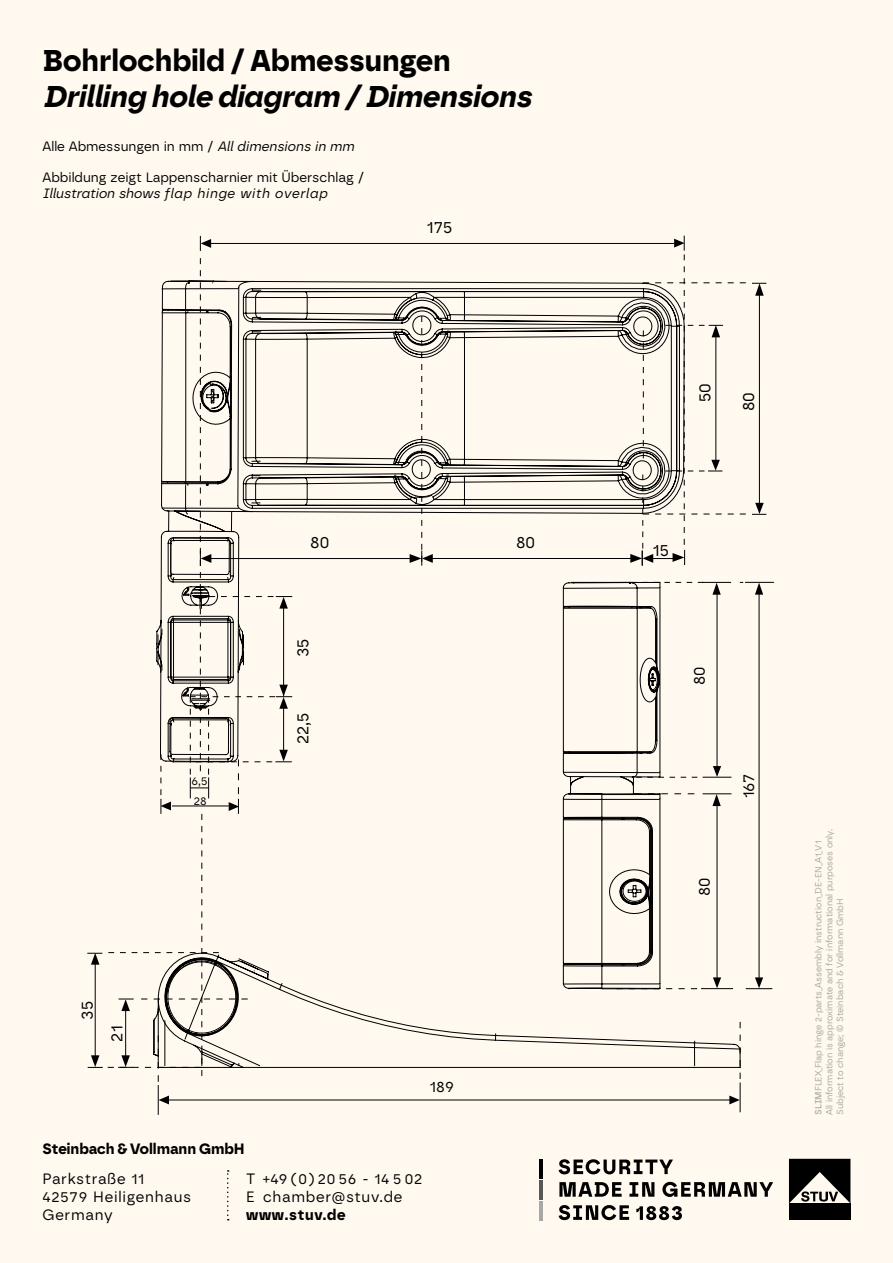
<style>
.page{position:relative;width:893px;height:1263px;background:#fff9ef}
.page>*{position:absolute;margin:0;border:0;box-sizing:border-box;transform-origin:0 0}
.t1{font:italic 700 30px "Borna";color:#000}
.t2{font:700 30px "Borna";color:#000}
.t3{font:16.8px "Borna";color:#000}
.t4{font:16.2px "Borna";color:#000}
.t5{font:15.45px "Borna";color:#000}
.t6{font:15px/18px "Borna";letter-spacing:.05em;color:#000}
.t7{font:700 15px "Borna";color:#000}
.t8{font:700 15px "Borna";letter-spacing:.05em;color:#000}
.t9{font:13.5px "Borna";color:#000}
.t10{font:italic 13.5px "Borna";letter-spacing:.025em;color:#000}
.t11{font:11.55px/20.2px "Borna";color:#000}
.t12{font:9px/10.8px "Borna";color:#a8a7a0}
.s1{font-style:italic}
.s2{font-weight:500}
</style>
<div class="page">
<svg style="left:227px;top:1170px;width:2px;height:50px"></svg>
<svg style="left:559px;top:1159px;width:114px;height:15px"></svg>
<svg style="left:559px;top:1182px;width:63px;height:15px"></svg>
<svg style="left:629px;top:1182px;width:25px;height:15px"></svg>
<svg style="left:662px;top:1182px;width:111px;height:15px"></svg>
<svg style="left:559px;top:1205px;width:70px;height:15px"></svg>
<svg style="left:636px;top:1206px;width:46px;height:14px"></svg>
<hr style="left:539px;top:1159px;width:3px;height:19px;background:#000">
<hr style="left:539px;top:1180px;width:3px;height:19px;background:#575756">
<hr style="left:539px;top:1201px;width:3px;height:19px;background:#a8a8a7">
<div style="left:789px;top:1203px;width:61px;height:17px;background:#000"></div>
<svg style="left:789px;top:1159px;width:61px;height:44px"></svg>
<div style="left:292px;top:952px;width:449px;height:114px;background:#fff9ef"></div>
<hr style="left:158px;top:1085px;width:1px;height:30px;background:#000">
<hr style="left:166px;top:1099px;width:567px;height:1px;background:#000">
<svg style="left:159px;top:1095px;width:10px;height:9px"></svg>
<svg style="left:729px;top:1095px;width:11px;height:9px"></svg>
<hr style="left:740px;top:1082px;width:1px;height:30px;background:#000">
<svg style="left:740px;top:1022px;width:1px;height:57px"></svg>
<hr style="left:701px;top:988px;width:32px;height:1px;background:#000">
<hr style="left:759px;top:589px;width:1px;height:389px;background:#000">
<svg style="left:746px;top:977px;width:26px;height:12px"></svg>
<svg style="left:554px;top:582px;width:177px;height:408px"></svg>
<svg style="left:740px;top:582px;width:34px;height:13px"></svg>
<svg style="left:292px;top:280px;width:393px;height:482px"></svg>
<hr style="left:759px;top:290px;width:1px;height:216px;background:#000">
<svg style="left:752px;top:503px;width:14px;height:12px"></svg>
<svg style="left:752px;top:283px;width:14px;height:13px"></svg>
<hr style="left:427px;top:558px;width:209px;height:1px;background:#000">
<svg style="left:410px;top:316px;width:23px;height:250px"></svg>
<hr style="left:206px;top:243px;width:468px;height:1px;background:#000">
<svg style="left:200px;top:236px;width:11px;height:15px"></svg>
<svg style="left:630px;top:236px;width:116px;height:330px"></svg>
<svg style="left:87px;top:258px;width:205px;height:824px"></svg>
<hr style="left:209px;top:558px;width:207px;height:1px;background:#000">
<h1 class="t2" style="left:43px;top:42px;width:410px">Bohrlochbild / Abmessungen</h1>
<h1 class="t1" style="left:43px;top:78px;width:490px">Drilling hole diagram / Dimensions</h1>
<h3 class="t9" style="left:43px;top:138px;width:313px">Alle Abmessungen in mm / <span class="s1">All dimensions in mm</span></h3>
<h3 class="t9" style="left:43px;top:169px;width:323px">Abbildung zeigt Lappenscharnier mit Überschlag /</h3>
<h3 class="t10" style="left:43px;top:185px;width:286px">Illustration shows flap hinge with overlap</h3>
<h2 class="t3" style="left:427px;top:217px;width:27px">175</h2>
<h2 class="t3" style="left:310px;top:532px;width:21px">80</h2>
<h2 class="t3" style="left:516px;top:532px;width:21px">80</h2>
<h2 class="t3" style="left:292px;top:657px;width:20px;rotate:-90deg">35</h2>
<p class="t11" style="left:192px;top:770px;width:17px">6,5<br>28</p>
<h2 class="t3" style="left:292px;top:744px;width:33px;rotate:-90deg">22,5</h2>
<h2 class="t3" style="left:77px;top:1020px;width:20px;rotate:-90deg">35</h2>
<h2 class="t3" style="left:106px;top:1041px;width:18px;rotate:-90deg">21</h2>
<h3 class="t5" style="left:430px;top:1077px;width:26px">189</h3>
<h3 class="t7" style="left:43px;top:1140px;width:204px">Steinbach &amp; Vollmann GmbH</h3>
<h3 class="t6" style="left:43px;top:1170px;width:150px">Parkstraße 11<br>42579 Heiligenhaus<br>Germany</h3>
<h3 class="t6" style="left:246px;top:1170px;width:178px">T +49 (0) 20 56 - 14 5 02<br>E chamber@stuv.de</h3>
<h3 class="t8" style="left:246px;top:1206px;width:101px">www.stuv.de</h3>
<h2 class="t3" style="left:694px;top:402px;width:20px;rotate:-90deg">50</h2>
<h2 class="t3" style="left:738px;top:411px;width:21px;rotate:-90deg">80</h2>
<h2 class="t3" style="left:653px;top:540px;width:18px">15</h2>
<h3 class="t4" style="left:689px;top:685px;width:20px;rotate:-90deg">80</h3>
<h3 class="t4" style="left:694px;top:896px;width:20px;rotate:-90deg">80</h3>
<h3 class="t4" style="left:739px;top:798px;width:26px;rotate:-90deg">167</h3>
<p class="t12" style="left:813px;top:1115px;width:287px;rotate:-90deg"><span class="s2">SLIM</span>FLEX_Flap hinge 2-parts_Assembly instruction_DE-EN_A1_V1<br>All information is approximate and for informational purposes only.<br>Subject to change; © Steinbach &amp; Vollmann GmbH</p>
</div>
